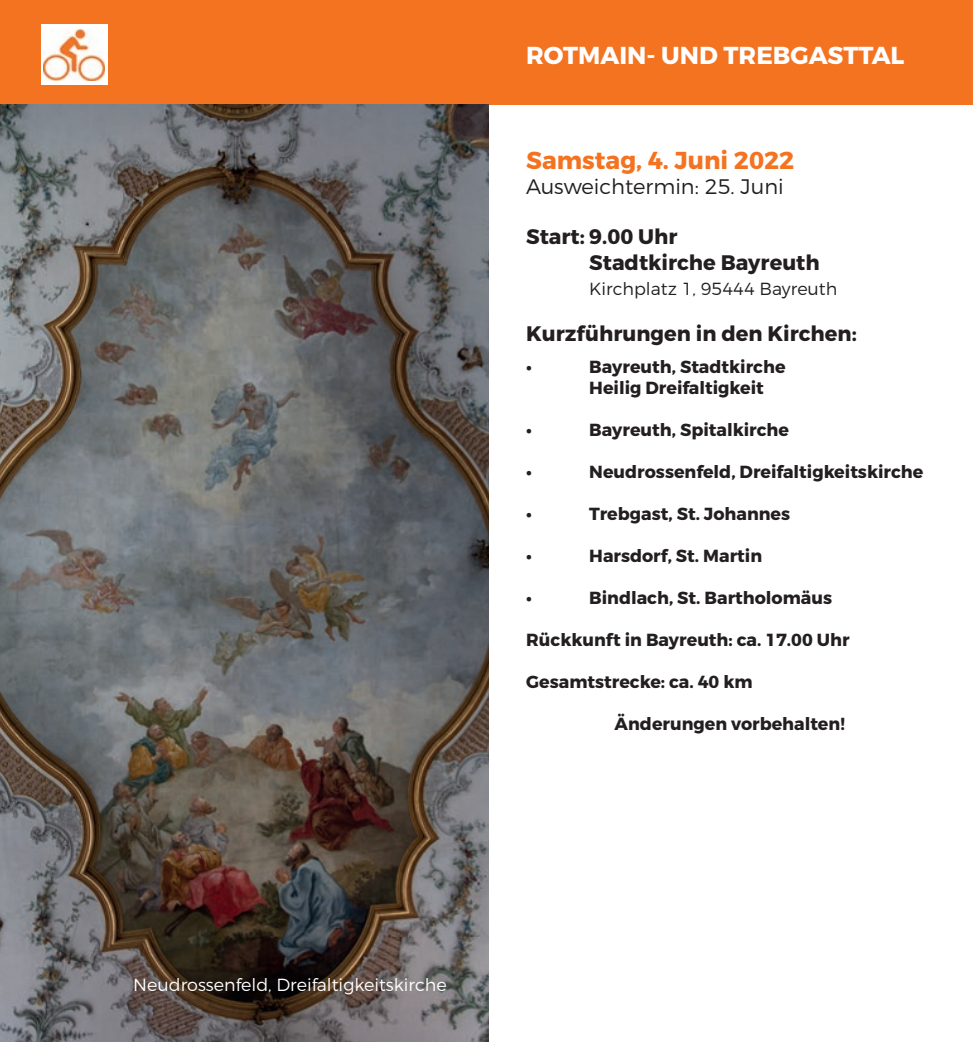
<style>
.page{position:relative;width:973px;height:1042px;background:#fff}
.page>*{position:absolute;margin:0;border:0;box-sizing:border-box;transform-origin:0 0}
.t1{font:700 24.5px "Montserrat";color:#fff}
.t2{font:700 24.5px "Montserrat";color:#f47321}
.t3{font:700 21px/25.2px "Montserrat";color:#231f20}
.t4{font:300 21px "Montserrat";color:#231f20}
.t5{font:700 17.5px/21px "Montserrat";color:#231f20}
.t6{font:300 17.5px "Montserrat";color:#fff}
.t7{font:300 17.5px "Montserrat";color:#231f20}
</style>
<div class="page">
<div style="left:0;top:0;width:972px;height:104px;background:#f47321"></div>
<div style="left:41px;top:24px;width:67px;height:60px;background:#fff"></div>
<img style="left:43px;top:30px;width:61px;height:51px">
<img style="left:0;top:104px;width:488px;height:938px">
<h1 class="t1" style="left:526px;top:40px;width:379px">ROTMAIN- UND TREBGASTTAL</h1>
<h1 class="t2" style="left:526px;top:145px;width:270px">Samstag, 4. Juni 2022</h1>
<p class="t4" style="left:526px;top:174px;width:259px">Ausweichtermin: 25. Juni</p>
<p class="t3" style="left:589px;top:225px;width:232px;text-indent:-63px">Start: 9.00 Uhr<br>Stadtkirche Bayreuth</p>
<p class="t7" style="left:589px;top:278px;width:249px">Kirchplatz 1, 95444 Bayreuth</p>
<p class="t3" style="left:526px;top:321px;width:332px">Kurzführungen in den Kirchen:</p>
<p class="t5" style="left:526px;top:356px;width:7px">•</p>
<p class="t5" style="left:589px;top:356px;width:198px">Bayreuth, Stadtkirche<br>Heilig Dreifaltigkeit</p>
<p class="t5" style="left:526px;top:419px;width:7px">•</p>
<p class="t5" style="left:589px;top:419px;width:201px">Bayreuth, Spitalkirche</p>
<p class="t5" style="left:526px;top:461px;width:7px">•</p>
<p class="t5" style="left:589px;top:461px;width:335px">Neudrossenfeld, Dreifaltigkeitskirche</p>
<p class="t5" style="left:526px;top:503px;width:7px">•</p>
<p class="t5" style="left:589px;top:503px;width:202px">Trebgast, St. Johannes</p>
<p class="t5" style="left:526px;top:545px;width:7px">•</p>
<p class="t5" style="left:589px;top:545px;width:174px">Harsdorf, St. Martin</p>
<p class="t5" style="left:526px;top:587px;width:7px">•</p>
<p class="t5" style="left:589px;top:587px;width:244px">Bindlach, St. Bartholomäus</p>
<p class="t5" style="left:526px;top:629px;width:325px">Rückkunft in Bayreuth: ca. 17.00 Uhr</p>
<p class="t5" style="left:526px;top:671px;width:228px">Gesamtstrecke: ca. 40 km</p>
<p class="t5" style="left:614px;top:713px;width:232px">Änderungen vorbehalten!</p>
<p class="t6" style="left:133px;top:974px;width:315px">Neudrossenfeld, Dreifaltigkeitskirche</p>
</div>
